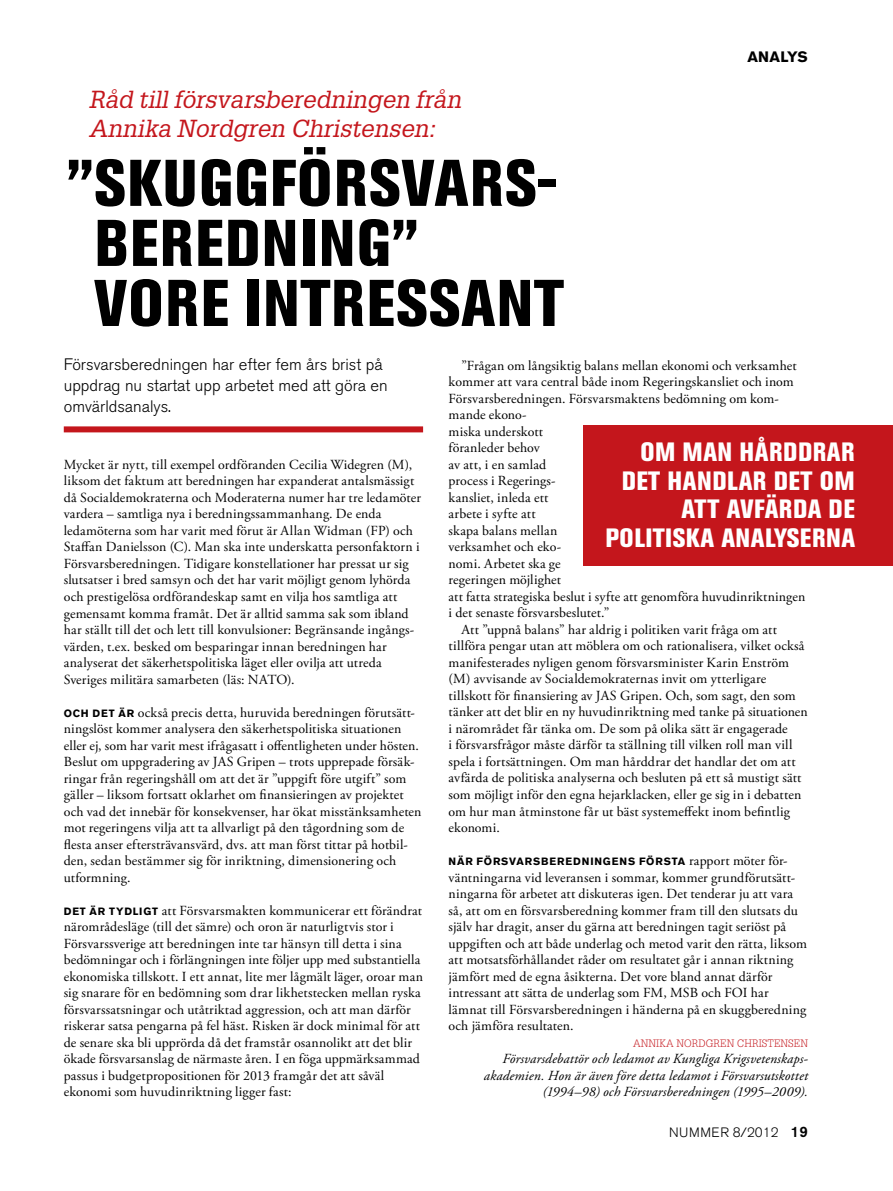
<style>
.page{position:relative;width:893px;height:1191px;background:#fff}
.page>*{position:absolute;margin:0;border:0;box-sizing:border-box;transform-origin:0 0}
.t1{font:800 condensed 65.25px "Akzidenz Grotesk BE";color:#000}
.t2{font:800 condensed 26.25px "Akzidenz Grotesk BE";letter-spacing:.02em;color:#fff}
.t3{font:italic 24.15px/29.5px "Glypha";color:#c4161c}
.t4{font:300 16.5px/21px "Akzidenz Grotesk BE";color:#000}
.t5{font:700 15px "Akzidenz Grotesk BE";letter-spacing:.02em;color:#000}
.t6{font:13.8px/16.5px "Adobe Garamond Pro";letter-spacing:.01em;color:#000}
.t7{font:italic 13.8px/16.5px "Adobe Garamond Pro";letter-spacing:.01em;color:#000;text-align:right}
.t8{font:300 13.5px "Akzidenz Grotesk BE";letter-spacing:.02em;color:#000}
.t9{font:700 10.5px "Akzidenz Grotesk BE";letter-spacing:.085em;color:#000}
.t10{font:300 10.5px "Glypha";letter-spacing:.01em;color:#c4161c}
.s1{font-family:"Akzidenz Grotesk BE";font-weight:700;font-size:10.5px}
.s2{font-weight:500;font-size:15px}
</style>
<div class="page">
<div style="left:64px;top:426px;width:359px;height:6px;background:#c4161c"></div>
<div style="left:583px;top:425px;width:310px;height:140px;background:#c4161c"></div>
<h3 class="t3" style="left:89px;top:84px;width:374px">Råd till försvarsberedningen från<br>Annika Nordgren Christensen:</h3>
<h1 class="t1" style="left:66px;top:145px;width:168px">” SKUGGFÖRSVARS</h1>
<h1 class="t1" style="left:536px;top:145px;width:23px">-</h1>
<h1 class="t1" style="left:94px;top:205px;width:34px">BEREDNING</h1>
<h1 class="t1" style="left:391px;top:205px;width:30px">”</h1>
<h1 class="t1" style="left:94px;top:265px;width:183px">VORE INTRESSANT</h1>
<p class="t5" style="left:747px;top:48px;width:60px">ANALYS</p>
<p class="t4" style="left:64px;top:354px;width:325px">Försvarsberedningen har efter fem års brist på uppdrag nu startat upp arbetet med att göra en omvärldsanalys.</p>
<p class="t6" style="left:64px;top:457px;width:359px">Mycket är nytt, till exempel ordföranden Cecilia Widegren (M), liksom det faktum att beredningen har expanderat antalsmässigt då Socialdemokraterna och Moderaterna numer har tre ledamöter vardera – samtliga nya i beredningssammanhang. De enda ledamöterna som har varit med förut är Allan Widman (FP) och Staffan Danielsson (C). Man ska inte underskatta personfaktorn i Försvarsberedningen. Tidigare konstellationer har pressat ur sig slutsatser i bred samsyn och det har varit möjligt genom lyhörda och prestigelösa ordförandeskap samt en vilja hos samtliga att gemensamt komma framåt. Det är alltid samma sak som ibland har ställt till det och lett till konvulsioner: Begränsande ingångs&shy;värden, t.ex. besked om besparingar innan beredningen har analyserat det säkerhetspolitiska läget eller ovilja att utreda Sveriges militära samarbeten (läs: NATO).</p>
<p class="t6" style="left:64px;top:704px;width:359px"><span class="s1">OC H DET ÄR</span> också precis detta, huruvida beredningen förutsätt&shy;ningslöst kommer analysera den säkerhetspolitiska situationen eller ej, som har varit mest ifrågasatt i offentligheten under hösten.<br>Beslut om uppgradering av JAS Gripen – trots upprepade försäk&shy;ringar från regeringshåll om att det är ”uppgift före utgift” som gäller – liksom fortsatt oklarhet om finansieringen av projektet och vad det innebär för konsekvenser, har ökat misstänksamheten mot regeringens vilja att ta allvarligt på den tågordning som de flesta anser eftersträvansvärd, dvs. att man först tittar på hotbil&shy;den, sedan bestämmer sig för inriktning, dimensionering och utformning.</p>
<p class="t6" style="left:64px;top:902px;width:361px"><span class="s1">D ET ÄR TYDLIG T</span> att Försvarsmakten kommunicerar ett förändrat närområdesläge (till det sämre) och oron är naturligtvis stor i Försvarssverige att beredningen inte tar hänsyn till detta i sina bedömningar och i förlängningen inte följer upp med substantiella ekonomiska tillskott. I ett annat, lite mer lågmält läger, oroar man sig snarare för en bedömning som drar likhetstecken mellan ryska försvarssatsningar och utåtriktad aggression, och att man därför riskerar satsa pengarna på fel häst. Risken är dock minimal för att de senare ska bli upprörda då det framstår osannolikt att det blir ökade försvarsanslag de närmaste åren. I en föga uppmärksammad passus i budgetpropositionen för 2013 framgår det att såväl ekonomi som huvudinriktning ligger fast:</p>
<p class="t6" style="left:461px;top:358px;width:337px">”Frågan om långsiktig balans mellan ekonomi och verksamhet</p>
<p class="t6" style="left:449px;top:374px;width:347px">kommer att vara central både inom Regeringskansliet och inom</p>
<p class="t6" style="left:449px;top:391px;width:332px">Försvarsberedningen. Försvarsmaktens bedömning om kom-</p>
<p class="t6" style="left:449px;top:407px;width:80px">mande ekono-</p>
<p class="t6" style="left:449px;top:424px;width:96px">miska underskott</p>
<p class="t6" style="left:449px;top:440px;width:93px">föranleder behov</p>
<p class="t6" style="left:449px;top:457px;width:99px">av att, i en samlad</p>
<p class="t6" style="left:449px;top:473px;width:108px">process i Regerings-</p>
<p class="t6" style="left:449px;top:490px;width:101px">kansliet, inleda ett</p>
<p class="t6" style="left:449px;top:506px;width:88px">arbete i syfte att</p>
<p class="t6" style="left:449px;top:523px;width:110px">skapa balans mellan</p>
<p class="t6" style="left:449px;top:539px;width:114px">verksamhet och eko-</p>
<p class="t6" style="left:449px;top:556px;width:114px">nomi. Arbetet ska ge</p>
<p class="t6" style="left:449px;top:572px;width:114px">regeringen möjlighet</p>
<p class="t6" style="left:449px;top:589px;width:358px">att fatta strategiska beslut i syfte att genomföra huvudinriktningen</p>
<p class="t6" style="left:449px;top:605px;width:162px">i det senaste försvarsbeslutet.”</p>
<p class="t6" style="left:461px;top:622px;width:317px">Att ”uppnå balans” har aldrig i politiken varit fråga om att</p>
<p class="t6" style="left:449px;top:638px;width:357px">tillföra pengar utan att möblera om och rationalisera, vilket också</p>
<p class="t6" style="left:449px;top:655px;width:342px">manifesterades nyligen genom försvarsminister Karin Enström</p>
<p class="t6" style="left:449px;top:671px;width:319px">(M) avvisande av Socialdemokraternas invit om ytterligare</p>
<p class="t6" style="left:449px;top:688px;width:348px">tillskott för finansiering av JAS Gripen. Och, som sagt, den som</p>
<p class="t6" style="left:449px;top:704px;width:361px">tänker att det blir en ny huvudinriktning med tanke på situationen</p>
<p class="t6" style="left:449px;top:721px;width:341px">i närområdet får tänka om. De som på olika sätt är engagerade</p>
<p class="t6" style="left:449px;top:737px;width:345px">i försvarsfrågor måste därför ta ställning till vilken roll man vill</p>
<p class="t6" style="left:449px;top:754px;width:349px">spela i fortsättningen. Om man hårddrar det handlar det om att</p>
<p class="t6" style="left:449px;top:770px;width:354px">avfärda de politiska analyserna och besluten på ett så mustigt sätt</p>
<p class="t6" style="left:449px;top:787px;width:354px">som möjligt inför den egna hejarklacken, eller ge sig in i debatten</p>
<p class="t6" style="left:449px;top:803px;width:343px">om hur man åtminstone får ut bäst systemeffekt inom befintlig</p>
<p class="t6" style="left:449px;top:820px;width:53px">ekonomi.</p>
<p class="t9" style="left:449px;top:855px;width:45px">NÄR FÖRSV</p>
<p class="t9" style="left:517px;top:855px;width:132px">ARSBEREDNINGENS FÖRS</p>
<h2 class="t2" style="left:640px;top:437px;width:115px">OM MAN HÅRDDRAR</h2>
<h2 class="t2" style="left:622px;top:465px;width:14px">DET</h2>
<h2 class="t2" style="left:668px;top:465px;width:15px">HANDLAR</h2>
<h2 class="t2" style="left:774px;top:465px;width:14px">DET</h2>
<h2 class="t2" style="left:820px;top:465px;width:37px">OM</h2>
<h2 class="t2" style="left:681px;top:494px;width:113px">ATT AVFÄRDA</h2>
<h2 class="t2" style="left:828px;top:494px;width:14px">DE</h2>
<h2 class="t2" style="left:605px;top:522px;width:40px">POLITIS</h2>
<h2 class="t2" style="left:686px;top:522px;width:51px">KA ANAL</h2>
<h2 class="t2" style="left:774px;top:522px;width:28px">YSERNA</h2>
<p class="t6" style="left:449px;top:853px;width:360px;text-indent:223px"><span class="s1">TA</span> rapport möter för&shy;väntningarna vid leveransen i sommar, kommer grundförutsätt&shy;ningarna för arbetet att diskuteras igen. Det tenderar ju att vara så, att om en försvarsberedning kommer fram till den slutsats du själv har dragit, anser du gärna att beredningen tagit seriöst på uppgiften och att både underlag och metod varit den rätta, liksom att motsatsförhållandet råder om resultatet går i annan riktning jämfört med de egna åsikterna. Det vore bland annat därför intressant att sätta de underlag som FM, MSB och FOI har lämnat till Försvarsberedningen i händerna på en skuggberedning och jämföra resultaten.</p>
<p class="t10" style="left:633px;top:1037px;width:176px">ANNIKA NORDGREN CHRISTENSEN</p>
<p class="t7" style="left:484px;top:1051px;width:326px">Försvarsdebattör och ledamot av Kungliga Krigsvetenskaps&shy;akademien. Hon är även före detta ledamot i Försvarsutskottet (1994–98) och Försvarsberedningen (1995–2009).</p>
<p class="t8" style="left:669px;top:1124px;width:140px">NUMMER 8/2012 <span class="s2">19</span></p>
</div>
